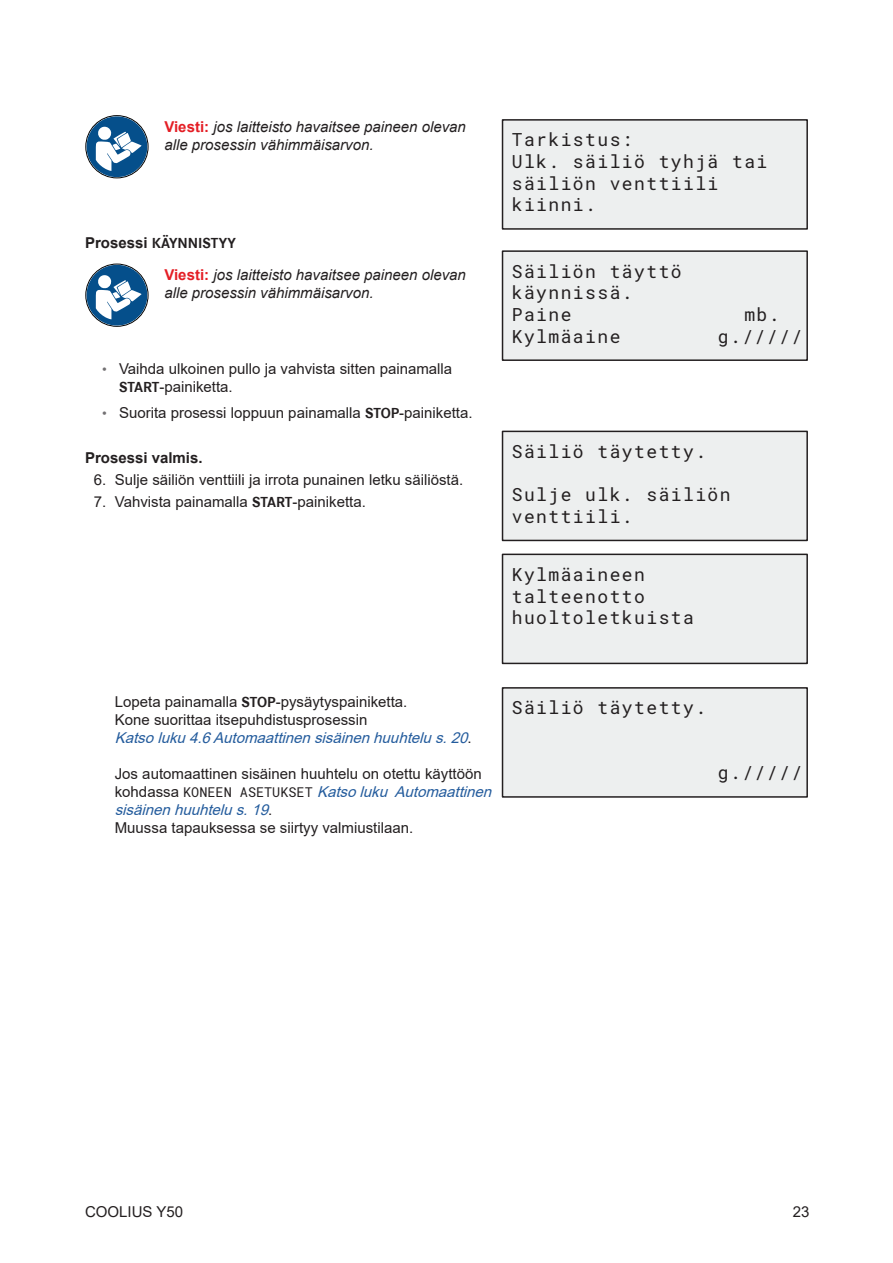
<style>
.page{position:relative;width:893px;height:1263px;background:#fff}
.page>*{position:absolute;margin:0;border:0;box-sizing:border-box;transform-origin:0 0}
.t1{font:18px/21.6px "Roboto Mono";letter-spacing:.08em;color:#231f20}
.t2{font:15px/18px "Arial";color:#231f20}
.t3{font:italic 15px/18px "Arial";color:#231f20}
.t4{font:700 15px "Corporate S";color:#231f20}
.t5{font:700 15px "Arial";color:#231f20}
.s1{font-weight:700;font-style:normal;color:#e41e25}
.s2{font-family:"Arial"}
.s3{font-size:13.5px;color:#737173}
.s4{font-family:"Corporate S";font-weight:700}
.s5{font-style:italic;color:#245c9d}
.s6{font-family:"Roboto Mono";font-size:13.5px}
</style>
<div class="page">
<div style="left:502px;top:120px;width:305px;height:109px;background:#edefef"></div>
<div style="left:502px;top:119px;width:306px;height:111px;border:2px solid #231f20"></div>
<svg style="left:85px;top:116px;width:62px;height:61px"></svg>
<div style="left:502px;top:251px;width:305px;height:109px;background:#edefef"></div>
<div style="left:502px;top:250px;width:306px;height:111px;border:2px solid #231f20"></div>
<svg style="left:85px;top:265px;width:62px;height:61px"></svg>
<div style="left:502px;top:431px;width:305px;height:109px;background:#edefef"></div>
<div style="left:502px;top:431px;width:306px;height:110px;border:2px solid #231f20"></div>
<div style="left:502px;top:554px;width:305px;height:109px;background:#edefef"></div>
<div style="left:502px;top:554px;width:306px;height:110px;border:2px solid #231f20"></div>
<div style="left:502px;top:688px;width:305px;height:109px;background:#edefef"></div>
<div style="left:502px;top:687px;width:306px;height:111px;border:2px solid #231f20"></div>
<p class="t3" style="left:164px;top:118px;width:303px"><span class="s1">Viesti:</span> jos laitteisto havaitsee paineen olevan alle prosessin vähimmäisarvon.</p>
<p class="t4" style="left:85px;top:235px;width:152px"><span class="s2">Prosessi</span> KÄYNNISTYY</p>
<p class="t3" style="left:164px;top:266px;width:303px"><span class="s1">Viesti:</span> jos laitteisto havaitsee paineen olevan alle prosessin vähimmäisarvon.</p>
<p class="t2" style="left:119px;top:359px;width:335px;text-indent:-17px"><span class="s3">•</span> Vaihda ulkoinen pullo ja vahvista sitten painamalla<br><span class="s4">START</span>-painiketta.</p>
<p class="t2" style="left:102px;top:404px;width:372px"><span class="s3">•</span> Suorita prosessi loppuun painamalla <span class="s4">STOP</span>-painiketta.</p>
<p class="t5" style="left:85px;top:447px;width:119px">Prosessi valmis.</p>
<p class="t2" style="left:94px;top:470px;width:371px">6. Sulje säiliön venttiili ja irrota punainen letku säiliöstä.</p>
<p class="t2" style="left:94px;top:493px;width:274px">7. Vahvista painamalla <span class="s4">START</span>-painiketta.</p>
<p class="t1" style="left:512px;top:129px;width:257px">Tarkistus:<br>Ulk. säiliö tyhjä tai säiliön venttiili kiinni.</p>
<p class="t1" style="left:512px;top:260px;width:171px">Säiliön täyttö käynnissä.<br>Paine</p>
<p class="t1" style="left:744px;top:303px;width:37px">mb.</p>
<p class="t1" style="left:512px;top:325px;width:110px">Kylmäaine</p>
<p class="t1" style="left:718px;top:325px;width:86px">g./////</p>
<p class="t1" style="left:512px;top:440px;width:196px">Säiliö täytetty.</p>
<p class="t1" style="left:512px;top:483px;width:220px">Sulje ulk. säiliön venttiili.</p>
<p class="t1" style="left:512px;top:563px;width:184px">Kylmäaineen talteenotto huoltoletkuista</p>
<p class="t2" style="left:115px;top:693px;width:360px">Lopeta painamalla <span class="s4">STOP</span>-pysäytyspainiketta.<br>Kone suorittaa itsepuhdistusprosessin<br><span class="s5">Katsoluku4.6Automaattinensisäinenhuuhtelus.20</span>.</p>
<p class="t2" style="left:115px;top:765px;width:383px">Jos automaattinen sisäinen huuhtelu on otettu käyttöön kohdassa <span class="s6">KONEEN ASETUKSET</span> <span class="s5">Katsoluku Automaattinen sisäinenhuuhtelus.19</span>.<br>Muussa tapauksessa se siirtyy valmiustilaan.</p>
<p class="t1" style="left:512px;top:697px;width:196px">Säiliö täytetty.</p>
<p class="t1" style="left:718px;top:761px;width:86px">g./////</p>
<p class="t2" style="left:85px;top:1202px;width:100px">COOLIUS Y50</p>
<p class="t2" style="left:793px;top:1202px;width:18px">23</p>
</div>
